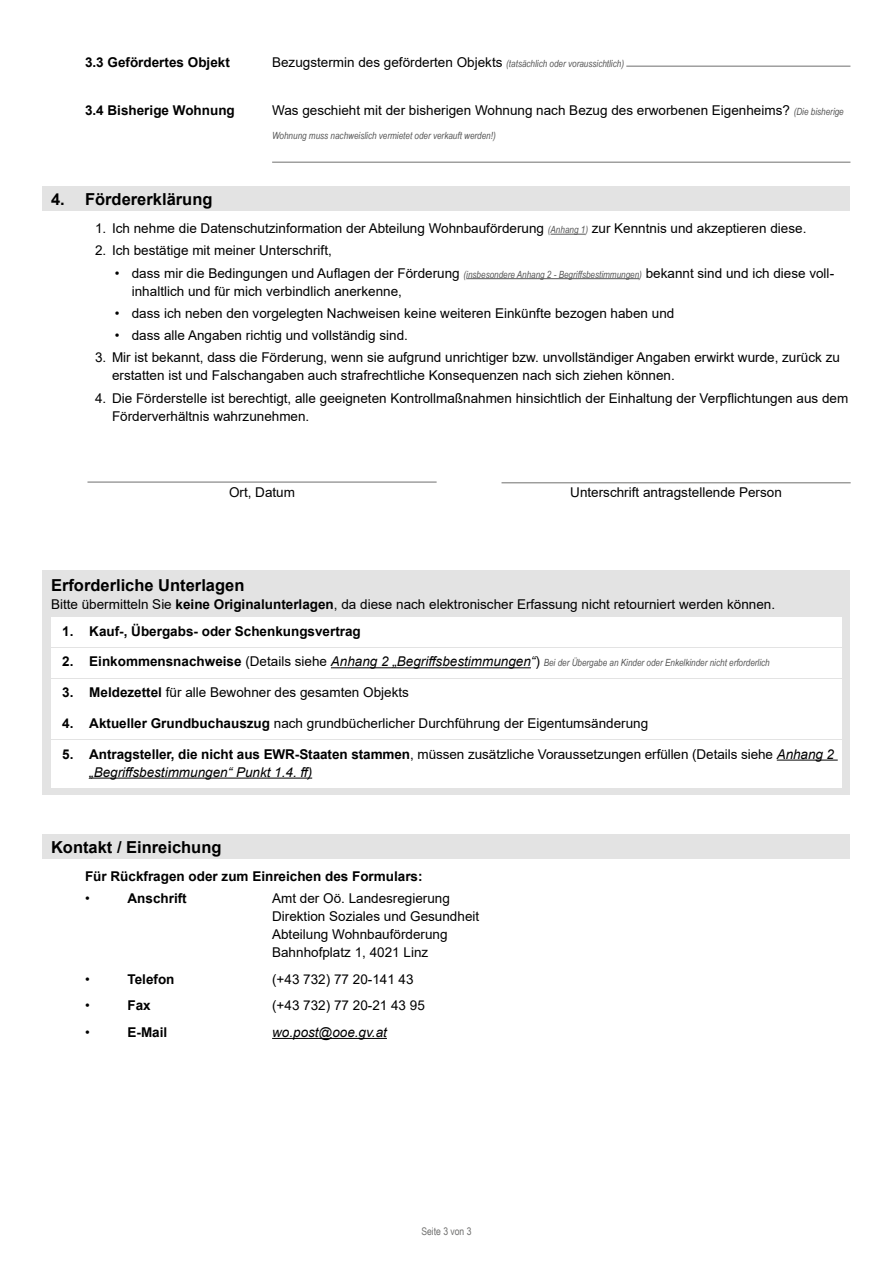
<style>
.page{position:relative;width:893px;height:1263px;background:#fff}
.page>*{position:absolute;margin:0;border:0;box-sizing:border-box;transform-origin:0 0}
.Formularabschnitt_H2{font:700 16.5px "Arial";color:#000}
.Formular_Abschluss_P_Text_-_OHNE_Grundli{font:13.5px/18px "Arial";color:#000}
.Formularabschnitt_P_Text{font:13.5px "Arial";color:#000}
.Formular_Abschluss_H3{font:700 13.5px "Arial";color:#000}
.Formularabschnitt_P_Datum_Unterschrift{font:13.5px "Arial";color:#000}
.Formularabschnitt_P_Text-2{font:700 13.5px "Arial";color:#000}
.t1{font:italic 13.5px "Arial";color:#000}
.t2{font:10.5px "Arial Narrow";color:#6f6f6e}
.Formularabschnitt_P_Text-3{font:italic 9.9px "Arial Narrow";color:#565656}
.s1{font-family:"Arial Narrow";font-style:italic;font-size:9.9px;color:#565656}
.s2{font-weight:700}
.s3{font-family:"Arial";font-weight:700;font-style:normal;font-size:13.5px;color:#000}
.s4{font-family:"Arial";font-style:normal;font-size:13.5px;color:#000}
.s5{font-family:"Arial";font-size:13.5px;color:#000}
.s6{font-style:italic}
</style>
<div class="page">
<div style="left:43px;top:571px;width:807px;height:224px;background:#e3e3e3"></div>
<div style="left:51px;top:617px;width:791px;height:30px;background:#fff"></div>
<div style="left:51px;top:648px;width:791px;height:30px;background:#fff"></div>
<hr style="left:331px;top:667px;width:200px;height:1px;background:#000">
<div style="left:51px;top:679px;width:791px;height:29px;background:#fff"></div>
<div style="left:51px;top:709px;width:791px;height:30px;background:#fff"></div>
<div style="left:51px;top:740px;width:791px;height:48px;background:#fff"></div>
<hr style="left:777px;top:760px;width:61px;height:1px;background:#000">
<hr style="left:89px;top:778px;width:223px;height:1px;background:#000">
<div style="left:43px;top:835px;width:807px;height:24px;background:#e3e3e3"></div>
<hr style="left:272px;top:1038px;width:115px;height:1px;background:#000">
<div style="left:43px;top:187px;width:807px;height:24px;background:#e3e3e3"></div>
<hr style="left:551px;top:234px;width:34px;height:1px;background:#565656">
<hr style="left:466px;top:278px;width:173px;height:1px;background:#565656">
<hr style="left:87px;top:482px;width:350px;height:1px;background:#6f6f6e">
<hr style="left:501px;top:482px;width:350px;height:1px;background:#6f6f6e">
<hr style="left:626px;top:66px;width:224px;height:1px;background:#6f6f6e">
<hr style="left:272px;top:162px;width:578px;height:1px;background:#6f6f6e">
<p class="Formularabschnitt_P_Text-2" style="left:85px;top:52px;width:146px">3.3 Gefördertes Objekt</p>
<p class="Formularabschnitt_P_Text" style="left:272px;top:52px;width:353px">Bezugstermin des geförderten Objekts <span class="s1">(tatsächlich oder voraussichtlich)</span></p>
<p class="Formularabschnitt_P_Text-2" style="left:85px;top:100px;width:151px">3.4 Bisherige Wohnung</p>
<p class="Formularabschnitt_P_Text" style="left:272px;top:100px;width:573px">Was geschieht mit der bisherigen Wohnung nach Bezug des erworbenen Eigenheims? <span class="s1">(Die bisherige</span></p>
<p class="Formularabschnitt_P_Text-3" style="left:272px;top:128px;width:225px">Wohnung muss nachweislich vermietet oder verkauft werden!)</p>
<h2 class="Formularabschnitt_H2" style="left:51px;top:187px;width:163px">4. Fördererklärung</h2>
<p class="Formular_Abschluss_P_Text_-_OHNE_Grundli" style="left:95px;top:219px;width:713px">1. Ich nehme die Datenschutzinformation der Abteilung Wohnbauförderung <span class="s1">(Anhang 1)</span> zur Kenntnis und akzeptieren diese.</p>
<p class="Formular_Abschluss_P_Text_-_OHNE_Grundli" style="left:95px;top:242px;width:238px">2. Ich bestätige mit meiner Unterschrift,</p>
<p class="Formular_Abschluss_P_Text_-_OHNE_Grundli" style="left:132px;top:264px;width:704px;text-indent:-17px">• dass mir die Bedingungen und Auflagen der Förderung <span class="s1">(insbesondere Anhang 2 - Begriffsbestimmungen)</span> bekannt sind und ich diese voll&shy;inhaltlich und für mich verbindlich anerkenne,</p>
<p class="Formular_Abschluss_P_Text_-_OHNE_Grundli" style="left:115px;top:304px;width:561px">• dass ich neben den vorgelegten Nachweisen keine weiteren Einkünfte bezogen haben und</p>
<p class="Formular_Abschluss_P_Text_-_OHNE_Grundli" style="left:115px;top:326px;width:295px">• dass alle Angaben richtig und vollständig sind.</p>
<p class="Formular_Abschluss_P_Text_-_OHNE_Grundli" style="left:112px;top:349px;width:729px;text-indent:-17px">3. Mir ist bekannt, dass die Förderung, wenn sie aufgrund unrichtiger bzw. unvollständiger Angaben erwirkt wurde, zurück zu erstatten ist und Falschangaben auch strafrechtliche Konsequenzen nach sich ziehen können.</p>
<p class="Formular_Abschluss_P_Text_-_OHNE_Grundli" style="left:112px;top:389px;width:738px;text-indent:-17px">4. Die Förderstelle ist berechtigt, alle geeigneten Kontrollmaßnahmen hinsichtlich der Einhaltung der Verpflichtungen aus dem<br>Förderverhältnis wahrzunehmen.</p>
<p class="Formularabschnitt_P_Datum_Unterschrift" style="left:229px;top:483px;width:68px">Ort, Datum</p>
<p class="Formularabschnitt_P_Datum_Unterschrift" style="left:570px;top:483px;width:213px">Unterschrift antragstellende Person</p>
<h2 class="Formularabschnitt_H2" style="left:51px;top:574px;width:195px">Erforderliche Unterlagen</h2>
<p class="Formular_Abschluss_P_Text_-_OHNE_Grundli" style="left:51px;top:595px;width:726px">Bitte übermitteln Sie <span class="s2">keine Originalunterlagen</span>, da diese nach elektronischer Erfassung nicht retourniert werden können.</p>
<p class="Formular_Abschluss_H3" style="left:62px;top:621px;width:300px">1. Kauf-, Übergabs- oder Schenkungsvertrag</p>
<p class="Formularabschnitt_P_Text-3" style="left:62px;top:656px;width:709px"><span class="s3">2. Einkommensnachweise</span> <span class="s4">(Details siehe</span> <span class="s5">Anhang 2 „Begriffsbestimmungen“</span><span class="s4">)</span> Bei der Übergabe an Kinder oder Enkelkinder nicht erforderlich</p>
<p class="Formular_Abschluss_P_Text_-_OHNE_Grundli" style="left:62px;top:683px;width:348px"><span class="s2">3. Meldezettel</span> für alle Bewohner des gesamten Objekts</p>
<p class="Formular_Abschluss_P_Text_-_OHNE_Grundli" style="left:62px;top:714px;width:587px"><span class="s2">4. Aktueller Grundbuchauszug</span> nach grundbücherlicher Durchführung der Eigentumsänderung</p>
<p class="Formular_Abschluss_P_Text_-_OHNE_Grundli" style="left:89px;top:745px;width:746px;text-indent:-27px"><span class="s2">5. Antragsteller, die nicht aus EWR-Staaten stammen</span>, müssen zusätzliche Voraussetzungen erfüllen (Details siehe <span class="s6">Anhang 2 „Begriffsbestimmungen“ Punkt 1.4. ff)</span></p>
<h2 class="Formularabschnitt_H2" style="left:51px;top:835px;width:172px">Kontakt / Einreichung</h2>
<h3 class="Formular_Abschluss_H3" style="left:85px;top:867px;width:339px">Für Rückfragen oder zum Einreichen des Formulars:</h3>
<p class="Formular_Abschluss_P_Text_-_OHNE_Grundli" style="left:85px;top:890px;width:6px">•</p>
<p class="Formular_Abschluss_H3" style="left:128px;top:889px;width:61px">Anschrift</p>
<p class="Formular_Abschluss_P_Text_-_OHNE_Grundli" style="left:272px;top:890px;width:209px">Amt der Oö. Landesregierung<br>Direktion Soziales und Gesundheit<br>Abteilung Wohnbauförderung<br>Bahnhofplatz 1, 4021 Linz</p>
<p class="Formular_Abschluss_P_Text_-_OHNE_Grundli" style="left:85px;top:970px;width:6px">•</p>
<p class="Formular_Abschluss_H3" style="left:128px;top:970px;width:49px">Telefon</p>
<p class="Formular_Abschluss_P_Text_-_OHNE_Grundli" style="left:272px;top:970px;width:143px">(+43 732) 77 20-141 43</p>
<p class="Formular_Abschluss_P_Text_-_OHNE_Grundli" style="left:85px;top:997px;width:6px">•</p>
<p class="Formular_Abschluss_H3" style="left:128px;top:996px;width:25px">Fax</p>
<p class="Formular_Abschluss_P_Text_-_OHNE_Grundli" style="left:272px;top:997px;width:154px">(+43 732) 77 20-21 43 95</p>
<p class="Formular_Abschluss_P_Text_-_OHNE_Grundli" style="left:85px;top:1023px;width:6px">•</p>
<p class="Formular_Abschluss_H3" style="left:128px;top:1023px;width:41px">E-Mail</p>
<p class="t1" style="left:272px;top:1023px;width:116px">wo.post@ooe.gv.at</p>
<p class="t2" style="left:421px;top:1223px;width:52px">Seite 3 von 3</p>
</div>
